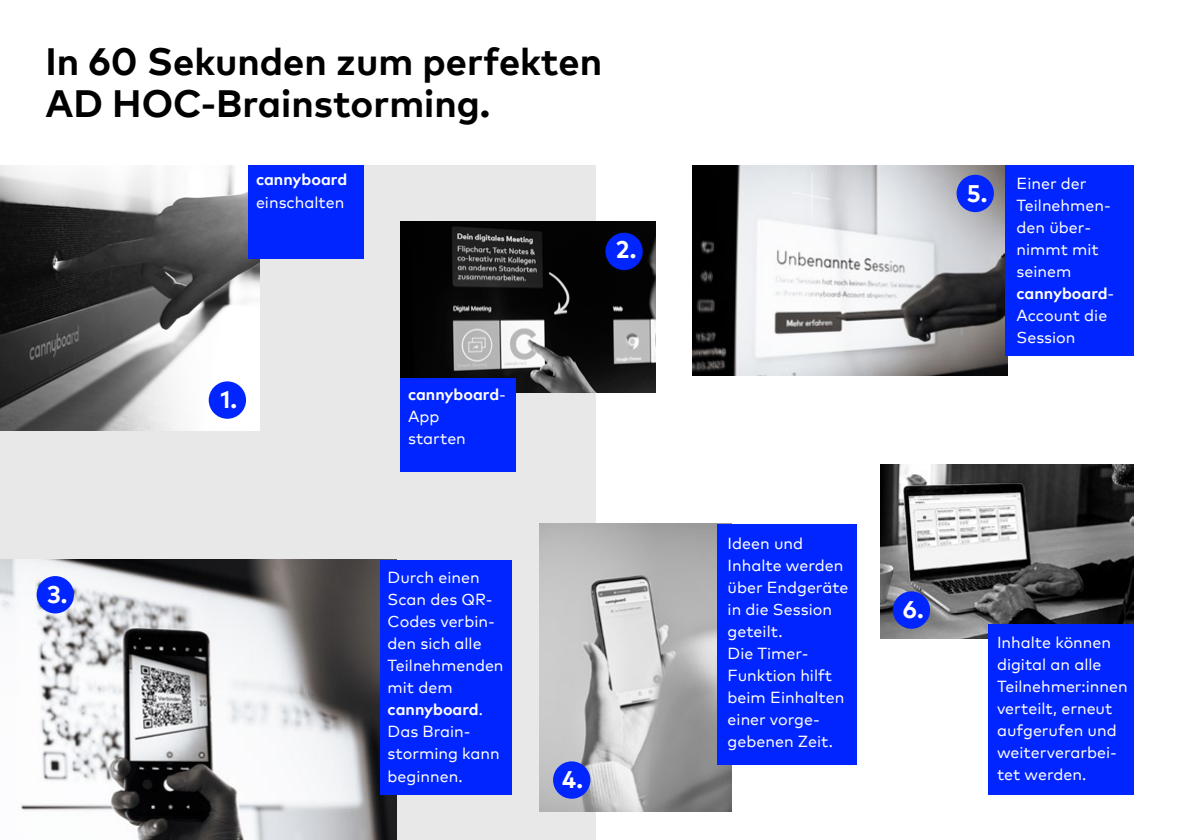
<style>
.page{position:relative;width:1191px;height:840px;background:#fff}
.page>*{position:absolute;margin:0;border:0;box-sizing:border-box;transform-origin:0 0}
.t1{font:700 38px/42px "Mark Pro";color:#000}
.t2{font:700 24px "Mark Pro";color:#fff}
.t3{font:16px/22px "Mark Pro";color:#fff}
.t4{font:700 16px "Mark Pro";color:#fff}
.s1{font-weight:700}
</style>
<div class="page">
<div style="left:0;top:165px;width:595px;height:674px;background:#e8e8e8"></div>
<img style="left:540px;top:523px;width:192px;height:288px">
<img style="left:0;top:165px;width:260px;height:265px">
<img style="left:400px;top:222px;width:255px;height:170px">
<img style="left:0;top:559px;width:397px;height:280px">
<img style="left:692px;top:165px;width:315px;height:210px">
<div style="left:248px;top:165px;width:116px;height:94px;background:#0025ff"></div>
<div style="left:400px;top:378px;width:116px;height:93px;background:#0025ff"></div>
<div style="left:380px;top:559px;width:132px;height:235px;background:#0025ff"></div>
<div style="left:717px;top:523px;width:139px;height:241px;background:#0025ff"></div>
<div style="left:1005px;top:165px;width:129px;height:190px;background:#0025ff"></div>
<img style="left:880px;top:464px;width:253px;height:174px">
<div style="left:988px;top:624px;width:145px;height:170px;background:#0025ff"></div>
<div style="left:209px;top:381px;width:37px;height:37px;background:#0025ff;border-radius:50%"></div>
<div style="left:605px;top:232px;width:38px;height:38px;background:#0025ff;border-radius:50%"></div>
<div style="left:37px;top:575px;width:37px;height:38px;background:#0025ff;border-radius:50%"></div>
<div style="left:553px;top:761px;width:37px;height:37px;background:#0025ff;border-radius:50%"></div>
<div style="left:956px;top:175px;width:38px;height:37px;background:#0025ff;border-radius:50%"></div>
<div style="left:892px;top:591px;width:38px;height:37px;background:#0025ff;border-radius:50%"></div>
<h1 class="t1" style="left:45px;top:38px;width:558px">In 60 Sekunden zum perfekten<br>AD HOC-Brainstorming.</h1>
<p class="t4" style="left:256px;top:167px;width:93px">cannyboard</p>
<p class="t3" style="left:256px;top:189px;width:90px">einschalten</p>
<h2 class="t2" style="left:616px;top:231px;width:22px">2.</h2>
<h2 class="t2" style="left:47px;top:575px;width:22px">3.</h2>
<h2 class="t2" style="left:220px;top:381px;width:18px">1.</h2>
<p class="t3" style="left:408px;top:382px;width:99px"><span class="s1">cannyboard</span>-<br>App<br>starten</p>
<p class="t3" style="left:387px;top:565px;width:117px">Durch einen<br>Scan des QR-<br>Codes verbin&shy;den sich alle<br>Teilnehmenden mit dem <span class="s1">cannyboard</span>.<br>Das Brain&shy;storming kann beginnen.</p>
<h2 class="t2" style="left:562px;top:761px;width:23px">4.</h2>
<h2 class="t2" style="left:966px;top:175px;width:22px">5.</h2>
<p class="t3" style="left:1016px;top:171px;width:99px">Einer der<br>Teilnehmen&shy;den über&shy;nimmt mit seinem <span class="s1">cannyboard</span>-<br>Account die<br>Session</p>
<p class="t3" style="left:727px;top:530px;width:122px">Ideen und<br>Inhalte werden über Endgeräte in die Session geteilt.<br>Die Timer-<br>Funktion hilft beim Einhalten einer vorge&shy;gebenen Zeit.</p>
<h2 class="t2" style="left:903px;top:591px;width:22px">6.</h2>
<p class="t3" style="left:997px;top:629px;width:132px">Inhalte können digital an alle<br>Teilnehmer:innen verteilt, erneut aufgerufen und weiterverarbei&shy;tet werden.</p>
</div>
